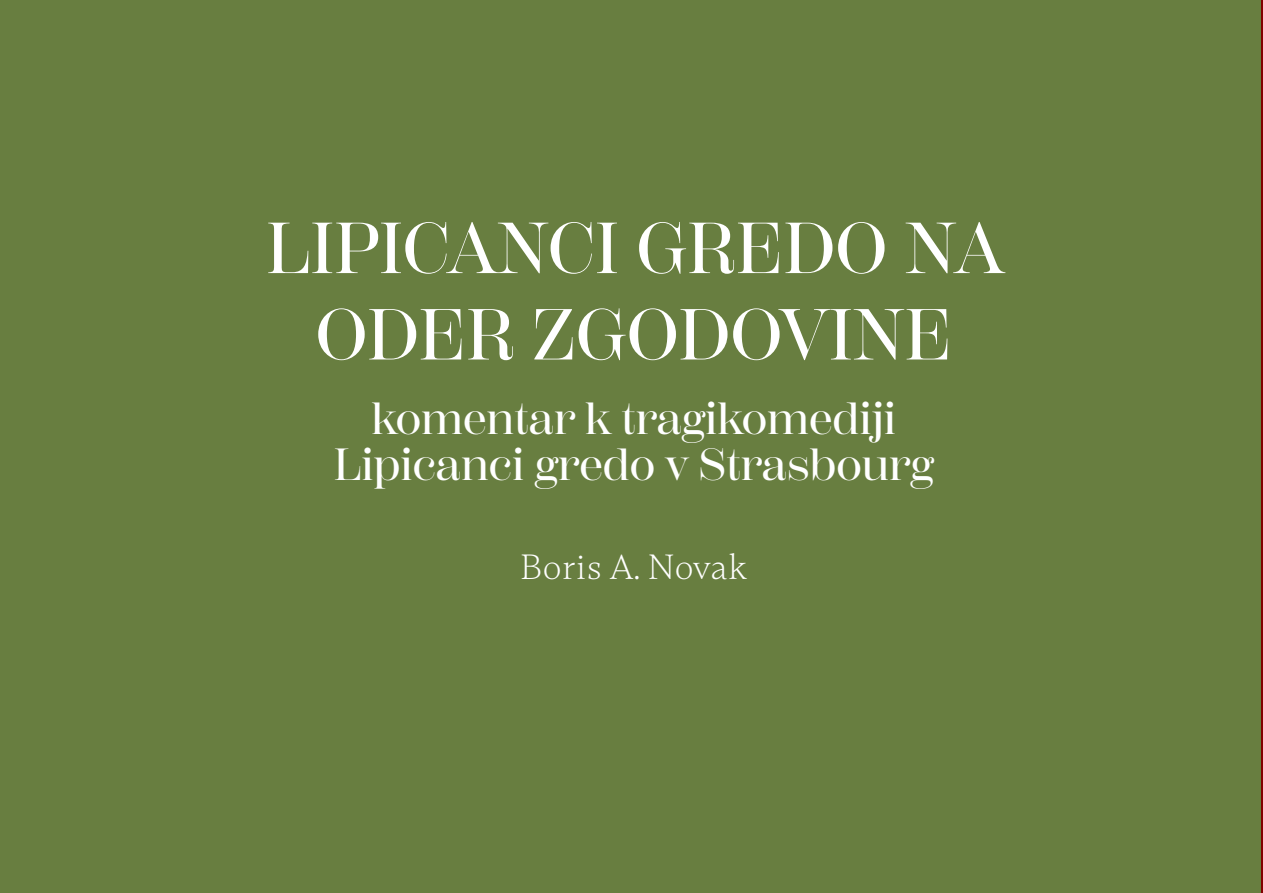
<style>
.page{position:relative;width:1263px;height:893px;background:#fff}
.page>*{position:absolute;margin:0;border:0;box-sizing:border-box;transform-origin:0 0}
.CLOVEK_ZIVAL_Naslov_članka{font:500 72px/86.4px "Scotch Display";color:#fff;text-align:center}
.CLOVEK_ZIVAL_Naslov_članka-2{font:500 45px/45px "Scotch Display";color:#fff;text-align:center}
.CLOVEK_ZIVAL_AVtor_pod_naslovom{font:300 36px "Gambetta";color:#fff}
</style>
<div class="page">
<div style="left:0;top:0;width:1261px;height:893px;background:#687e40"></div>
<p class="CLOVEK_ZIVAL_Naslov_članka" style="left:266px;top:206px;width:739px">LIPICANCI GREDO NA<br>ODER ZGODOVINE</p>
<p class="CLOVEK_ZIVAL_Naslov_članka-2" style="left:334px;top:397px;width:601px">komentar k tragikomediji<br>Lipicanci gredo v Strasbourg</p>
<p class="CLOVEK_ZIVAL_AVtor_pod_naslovom" style="left:520px;top:547px;width:228px">Boris A. Novak</p>
</div>
